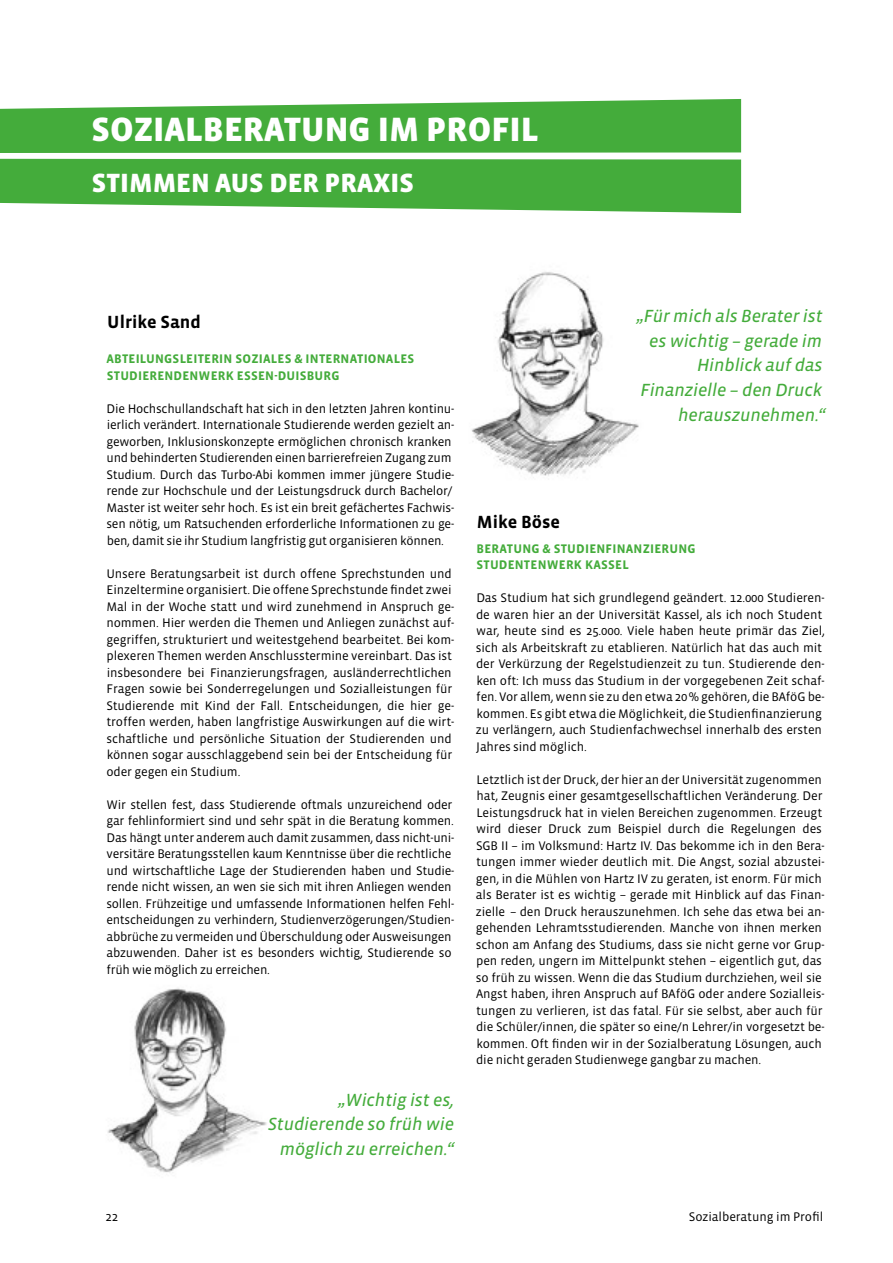
<style>
.page{position:relative;width:893px;height:1263px;background:#fff}
.page>*{position:absolute;margin:0;border:0;box-sizing:border-box;transform-origin:0 0}
.Zahl_Wimmelbild{font:900 34.5px "Vista Sans OTCE";color:#fff}
.Zahl_Wimmelbild-2{font:900 27px "Vista Sans OTCE";color:#fff}
.Ziatt{font:italic 18px/24.8px "Vista Sans OTCE";letter-spacing:-.01em;color:#44ac3b;text-align:right}
.Fließtext_Copy_Vista{font:italic 18px/24.8px "Vista Sans OTCE";letter-spacing:-.01em;color:#44ac3b;text-align:right}
.Name_Berater{font:700 18px "Vista Sans OTCE";color:#000}
.Fließtext_Copy_Vista-2{font:12.75px/16.5px "Vista Sans OTCE";letter-spacing:-.01em;color:#000}
.H3_Vista{font:700 12.75px/16.5px "Vista Sans OTCE";letter-spacing:.015em;color:#44ac3b}
</style>
<div class="page">
<img style="left:107px;top:988px;width:160px;height:185px">
<img style="left:472px;top:272px;width:167px;height:204px">
<svg style="left:0;top:99px;width:741px;height:54px;background:#55b34d"></svg>
<svg style="left:0;top:159px;width:741px;height:54px;background:#55b34d"></svg>
<p class="Zahl_Wimmelbild" style="left:91px;top:110px;width:449px">SOZIALBERATUNG IM PROFIL</p>
<p class="Zahl_Wimmelbild-2" style="left:92px;top:168px;width:324px">STIMMEN AUS DER PRAXIS</p>
<p class="Name_Berater" style="left:107px;top:311px;width:95px">Ulrike Sand</p>
<p class="H3_Vista" style="left:106px;top:350px;width:309px">ABTEILUNGSLEITERIN SOZIALES &amp; INTERNATIONALES</p>
<p class="H3_Vista" style="left:107px;top:367px;width:234px">STUDIERENDENWERK ESSEN-DUISBURG</p>
<p class="Fließtext_Copy_Vista-2" style="left:106px;top:400px;width:349px">Die Hochschullandschaft hat sich in den letzten Jahren kontinu&shy;ierlich verändert. Internationale Studierende werden gezielt an&shy;geworben, Inklusionskonzepte ermöglichen chronisch kranken und behinderten Studierenden einen barrierefreien Zugang zum Studium. Durch das Turbo-Abi kommen immer jüngere Studie&shy;rende zur Hochschule und der Leistungsdruck durch Bachelor/ Master ist weiter sehr hoch. Es ist ein breit gefächertes Fachwis&shy;sen nötig, um Ratsuchenden erforderliche Informationen zu ge&shy;ben, damit sie ihr Studium langfristig gut organisieren können.</p>
<p class="Fließtext_Copy_Vista-2" style="left:106px;top:565px;width:349px">Unsere Beratungsarbeit ist durch offene Sprechstunden und Einzeltermine organisiert. Die offene Sprechstunde findet zwei Mal in der Woche statt und wird zunehmend in Anspruch ge&shy;nommen. Hier werden die Themen und Anliegen zunächst auf&shy;gegriffen, strukturiert und weitestgehend bearbeitet. Bei kom&shy;plexeren Themen werden Anschlusstermine vereinbart. Das ist insbesondere bei Finanzierungsfragen, ausländerrechtlichen Fragen sowie bei Sonderregelungen und Sozialleistungen für Studierende mit Kind der Fall. Entscheidungen, die hier ge&shy;troffen werden, haben langfristige Auswirkungen auf die wirt&shy;schaftliche und persönliche Situation der Studierenden und können sogar ausschlaggebend sein bei der Entscheidung für oder gegen ein Studium.</p>
<p class="Fließtext_Copy_Vista-2" style="left:106px;top:796px;width:349px">Wir stellen fest, dass Studierende oftmals unzureichend oder gar fehlinformiert sind und sehr spät in die Beratung kommen.<br>Das hängt unter anderem auch damit zusammen, dass nicht-uni&shy;versitäre Beratungsstellen kaum Kenntnisse über die rechtliche und wirtschaftliche Lage der Studierenden haben und Studie&shy;rende nicht wissen, an wen sie sich mit ihren Anliegen wenden sollen. Frühzeitige und umfassende Informationen helfen Fehl&shy;entscheidungen zu verhindern, Studienverzögerungen/Studien&shy;abbrüche zu vermeiden und Überschuldung oder Ausweisungen abzuwenden. Daher ist es besonders wichtig, Studierende so früh wie möglich zu erreichen.</p>
<p class="Fließtext_Copy_Vista" style="left:268px;top:1087px;width:188px">„Wichtig ist es,<br>Studierende so früh wie möglich zu erreichen.“</p>
<p class="Name_Berater" style="left:477px;top:512px;width:84px">Mike Böse</p>
<p class="Ziatt" style="left:636px;top:303px;width:188px">„Für mich als Berater ist</p>
<p class="Ziatt" style="left:649px;top:328px;width:174px">es wichtig – gerade im</p>
<p class="Ziatt" style="left:697px;top:353px;width:127px">Hinblick auf das</p>
<p class="Ziatt" style="left:641px;top:377px;width:186px">Finanzielle – den Druck herauszunehmen.“</p>
<p class="H3_Vista" style="left:476px;top:540px;width:221px">BERATUNG &amp; STUDIENFINANZIERUNG<br>STUDENTENWERK KASSEL</p>
<p class="Fließtext_Copy_Vista-2" style="left:476px;top:590px;width:350px">Das Studium hat sich grundlegend geändert. 12.000 Studieren&shy;de waren hier an der Universität Kassel, als ich noch Student war, heute sind es 25.000. Viele haben heute primär das Ziel, sich als Arbeitskraft zu etablieren. Natürlich hat das auch mit der Verkürzung der Regelstudienzeit zu tun. Studierende den&shy;ken oft: Ich muss das Studium in der vorgegebenen Zeit schaf&shy;fen. Vor allem, wenn sie zu den etwa 20% gehören, die BAföG be&shy;kommen. Es gibt etwa die Möglichkeit, die Studienfinanzierung zu verlängern, auch Studienfachwechsel innerhalb des ersten Jahres sind möglich.</p>
<p class="Fließtext_Copy_Vista-2" style="left:476px;top:771px;width:350px">Letztlich ist der Druck, der hier an der Universität zugenommen hat, Zeugnis einer gesamtgesellschaftlichen Veränderung. Der Leistungsdruck hat in vielen Bereichen zugenommen. Erzeugt wird dieser Druck zum Beispiel durch die Regelungen des SGB II – im Volksmund: Hartz IV. Das bekomme ich in den Bera&shy;tungen immer wieder deutlich mit. Die Angst, sozial abzustei&shy;gen, in die Mühlen von Hartz IV zu geraten, ist enorm. Für mich als Berater ist es wichtig – gerade mit Hinblick auf das Finan&shy;zielle – den Druck herauszunehmen. Ich sehe das etwa bei an&shy;gehenden Lehramtsstudierenden. Manche von ihnen merken schon am Anfang des Studiums, dass sie nicht gerne vor Grup&shy;pen reden, ungern im Mittelpunkt stehen – eigentlich gut, das so früh zu wissen. Wenn die das Studium durchziehen, weil sie Angst haben, ihren Anspruch auf BAföG oder andere Sozialleis&shy;tungen zu verlieren, ist das fatal. Für sie selbst, aber auch für die Schüler/innen, die später so eine/n Lehrer/in vorgesetzt be&shy;kommen. Oft finden wir in der Sozialberatung Lösungen, auch die nicht geraden Studienwege gangbar zu machen.</p>
<p class="Fließtext_Copy_Vista-2" style="left:106px;top:1208px;width:14px">22</p>
<p class="Fließtext_Copy_Vista-2" style="left:689px;top:1208px;width:136px">Sozialberatung im Profil</p>
</div>
